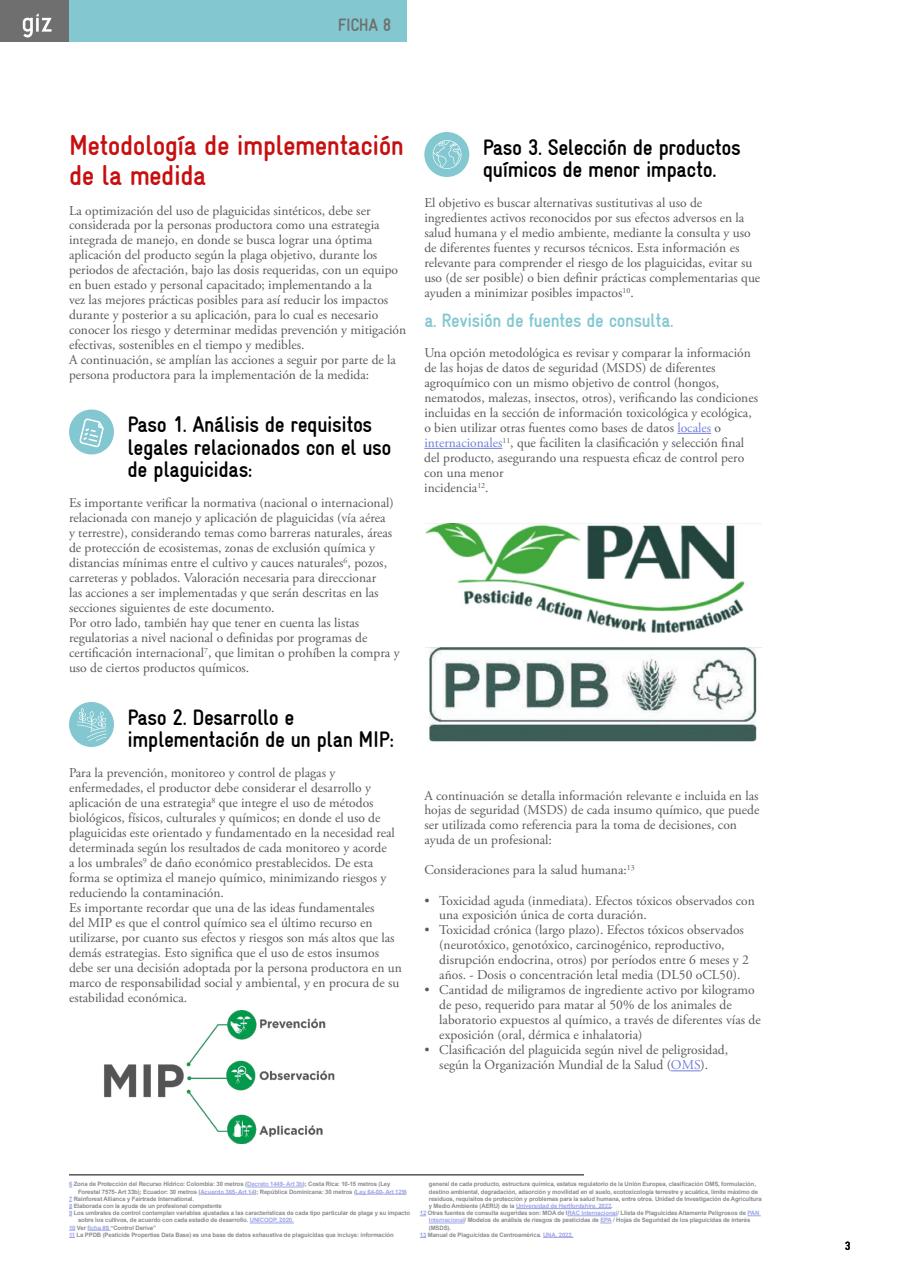
<style>
.page{position:relative;width:900px;height:1275px;background:#fff}
.page>*{position:absolute;margin:0;border:0;box-sizing:border-box;transform-origin:0 0}
.t1{font:700 condensed 28.5px/30px "GIZ Gravur TT";letter-spacing:-.02em;color:#c80f0f}
.t2{font:700 condensed 22.5px/22.5px "GIZ Gravur TT";letter-spacing:-.02em;color:#000}
.t3{font:700 condensed 19.5px "GIZ Gravur TT";letter-spacing:-.02em;color:#83c8d1}
.t4{font:700 condensed 18px "GIZ Gravur TT";letter-spacing:-.02em;color:#6f6f6f}
.t5{font:13.5px/15px "Adobe Garamond Pro";color:#58595b}
.t6{font:700 condensed 12px "GIZ Gravur TT";color:#000}
.t7{font:700 6px "Arial";letter-spacing:-.02em;color:#8a8c8e}
.t8{font:700 6px "Arial";letter-spacing:-.02em;color:#9ea5e8}
.s1{color:#727dde}
.s2{color:#9ea5e8}
.s3{color:#8a8c8e}
</style>
<div class="page">
<div style="left:0;top:0;width:337px;height:42px;background:#6f6f6f"></div>
<div style="left:69px;top:0;width:337px;height:42px;background:#83c8d1"></div>
<svg style="left:23px;top:13px;width:29px;height:25px"></svg>
<div style="left:69px;top:410px;width:45px;height:44px;background:#83c8d1;border-radius:50%"></div>
<div style="left:69px;top:702px;width:45px;height:45px;background:#83c8d1;border-radius:50%"></div>
<svg style="left:77px;top:708px;width:30px;height:33px"></svg>
<img style="left:104px;top:1011px;width:231px;height:132px">
<hr style="left:247px;top:1187px;width:56px;height:1px;background:#9ea5e8">
<hr style="left:200px;top:1194px;width:55px;height:1px;background:#9ea5e8">
<hr style="left:356px;top:1194px;width:49px;height:1px;background:#9ea5e8">
<hr style="left:250px;top:1223px;width:44px;height:1px;background:#9ea5e8">
<svg style="left:88px;top:1230px;width:23px;height:1px"></svg>
<hr style="left:516px;top:1208px;width:95px;height:1px;background:#9ea5e8">
<hr style="left:567px;top:1215px;width:50px;height:1px;background:#9ea5e8">
<svg style="left:747px;top:1215px;width:14px;height:1px"></svg>
<hr style="left:429px;top:1223px;width:36px;height:1px;background:#9ea5e8">
<svg style="left:600px;top:1223px;width:12px;height:1px"></svg>
<hr style="left:543px;top:1237px;width:30px;height:1px;background:#9ea5e8">
<hr style="left:69px;top:1175px;width:515px;height:1px;background:#000">
<hr style="left:677px;top:433px;width:34px;height:1px;background:#727dde">
<hr style="left:424px;top:448px;width:78px;height:1px;background:#727dde">
<div style="left:424px;top:132px;width:45px;height:45px;background:#83c8d1;border-radius:50%"></div>
<img style="left:426px;top:523px;width:336px;height:110px">
<img style="left:429px;top:648px;width:328px;height:94px">
<hr style="left:671px;top:1071px;width:30px;height:1px;background:#727dde">
<svg style="left:433px;top:140px;width:28px;height:29px"></svg>
<svg style="left:79px;top:418px;width:25px;height:29px"></svg>
<h3 class="t4" style="left:338px;top:15px;width:55px">FICHA 8</h3>
<h1 class="t1" style="left:69px;top:130px;width:336px">Metodología de implementación de la medida</h1>
<p class="t5" style="left:69px;top:203px;width:339px">La optimización del uso de plaguicidas sintéticos, debe ser considerada por la personas productora como una estrategia integrada de manejo, en donde se busca lograr una óptima aplicación del producto según la plaga objetivo, durante los periodos de afectación, bajo las dosis requeridas, con un equipo en buen estado y personal capacitado; implementando a la<br>vez las mejores prácticas posibles para así reducir los impactos durante y posterior a su aplicación, para lo cual es necesario conocer los riesgo y determinar medidas prevención y mitigación efectivas, sostenibles en el tiempo y medibles.<br>A continuación, se amplían las acciones a seguir por parte de la persona productora para la implementación de la medida:</p>
<h2 class="t2" style="left:128px;top:413px;width:266px">Paso 1. Análisis de requisitos legales relacionados con el uso de plaguicidas:</h2>
<p class="t5" style="left:69px;top:496px;width:332px">Es importante verificar la normativa (nacional o internacional) relacionada con manejo y aplicación de plaguicidas (vía aérea<br>y terrestre), considerando temas como barreras naturales, áreas de protección de ecosistemas, zonas de exclusión química y distancias mínimas entre el cultivo y cauces naturales<sup>6</sup>, pozos, carreteras y poblados. Valoración necesaria para direccionar<br>las acciones a ser implementadas y que serán descritas en las secciones siguientes de este documento.<br>Por otro lado, también hay que tener en cuenta las listas regulatorias a nivel nacional o definidas por programas de certificación internacional<sup>7</sup>, que limitan o prohíben la compra y uso de ciertos productos químicos.</p>
<h2 class="t2" style="left:128px;top:706px;width:268px">Paso 2. Desarrollo e implementación de un plan MIP:</h2>
<p class="t5" style="left:69px;top:766px;width:334px">Para la prevención, monitoreo y control de plagas y enfermedades, el productor debe considerar el desarrollo y aplicación de una estrategia<sup>8</sup> que integre el uso de métodos biológicos, físicos, culturales y químicos; en donde el uso de plaguicidas este orientado y fundamentado en la necesidad real determinada según los resultados de cada monitoreo y acorde<br>a los umbrales<sup>9</sup> de daño económico prestablecidos. De esta forma se optimiza el manejo químico, minimizando riesgos y reduciendo la contaminación.<br>Es importante recordar que una de las ideas fundamentales<br>del MIP es que el control químico sea el último recurso en utilizarse, por cuanto sus efectos y riesgos son más altos que las demás estrategias. Esto significa que el uso de estos insumos debe ser una decisión adoptada por la persona productora en un marco de responsabilidad social y ambiental, y en procura de su estabilidad económica.</p>
<h2 class="t2" style="left:483px;top:136px;width:259px">Paso 3. Selección de productos químicos de menor impacto.</h2>
<p class="t5" style="left:424px;top:196px;width:337px">El objetivo es buscar alternativas sustitutivas al uso de ingredientes activos reconocidos por sus efectos adversos en la salud humana y el medio ambiente, mediante la consulta y uso de diferentes fuentes y recursos técnicos. Esta información es relevante para comprender el riesgo de los plaguicidas, evitar su uso (de ser posible) o bien definir prácticas complementarias que ayuden a minimizar posibles impactos<sup>10</sup>.</p>
<h3 class="t3" style="left:424px;top:310px;width:251px">a. Revisión de fuentes de consulta.</h3>
<p class="t5" style="left:424px;top:346px;width:335px">Una opción metodológica es revisar y comparar la información de las hojas de datos de seguridad (MSDS) de diferentes agroquímico con un mismo objetivo de control (hongos, nematodos, malezas, insectos, otros), verificando las condiciones incluidas en la sección de información toxicológica y ecológica, o bien utilizar otras fuentes como bases de datos <span class="s1">locales</span> o <span class="s1">internacionales</span><sup>11</sup>, que faciliten la clasificación y selección final del producto, asegurando una respuesta eficaz de control pero con una menor<br>incidencia<sup>12</sup>.</p>
<p class="t5" style="left:424px;top:788px;width:337px">A continuación se detalla información relevante e incluida en las hojas de seguridad (MSDS) de cada insumo químico, que puede ser utilizada como referencia para la toma de decisiones, con ayuda de un profesional:</p>
<p class="t5" style="left:424px;top:863px;width:212px">Consideraciones para la salud humana:<sup>13</sup></p>
<p class="t5" style="left:439px;top:893px;width:317px;text-indent:-15px">• Toxicidad aguda (inmediata). Efectos tóxicos observados con una exposición única de corta duración.</p>
<p class="t5" style="left:439px;top:923px;width:311px;text-indent:-15px">• Toxicidad crónica (largo plazo). Efectos tóxicos observados (neurotóxico, genotóxico, carcinogénico, reproductivo, disrupción endocrina, otros) por períodos entre 6 meses y 2 años. - Dosis o concentración letal media (DL50 oCL50).</p>
<p class="t5" style="left:439px;top:983px;width:323px;text-indent:-15px">• Cantidad de miligramos de ingrediente activo por kilogramo de peso, requerido para matar al 50% de los animales de laboratorio expuestos al químico, a través de diferentes vías de exposición (oral, dérmica e inhalatoria)</p>
<p class="t5" style="left:424px;top:1043px;width:305px;text-align:center">• Clasificación del plaguicida según nivel de peligrosidad, según la Organización Mundial de la Salud (<span class="s1">OMS</span>).</p>
<p class="t7" style="left:69px;top:1180px;width:323px"><span class="s2">6</span> Zona de Protección del Recurso Hídrico: Colombia: 30 metros (<span class="s2">Decreto 1449- Art 3b</span>); Costa Rica: 10-15 metros (Ley</p>
<p class="t7" style="left:78px;top:1188px;width:330px">Forestal 7575- Art 33b); Ecuador: 30 metros (<span class="s2">Acuerdo 365- Art 14</span>); República Dominicana: 30 metros (<span class="s2">Ley 64-00- Art 129</span>)</p>
<p class="t7" style="left:69px;top:1195px;width:127px"><span class="s2">7</span> Rainforest Alliance y Fairtrade International.</p>
<p class="t7" style="left:69px;top:1202px;width:154px"><span class="s2">8</span> Elaborada con la ayuda de un profesional competente</p>
<p class="t7" style="left:69px;top:1209px;width:343px"><span class="s2">9</span> Los umbrales de control contemplan variables ajustadas a las características de cada tipo particular de plaga y su impacto</p>
<p class="t7" style="left:78px;top:1216px;width:217px">sobre los cultivos, de acuerdo con cada estadio de desarrollo. <span class="s2">UNICOOP, 2020.</span></p>
<p class="t7" style="left:69px;top:1224px;width:89px"><span class="s2">10</span> Ver <span class="s2">ficha #9</span> “Control Deriva”</p>
<p class="t7" style="left:69px;top:1231px;width:326px"><span class="s2">11</span> La PPDB (Pesticide Properties Data Base) es una base de datos exhaustiva de plaguicidas que incluye: información</p>
<p class="t7" style="left:429px;top:1180px;width:329px">general de cada producto, estructura química, estatus regulatorio de la Unión Europea, clasificación OMS, formulación,</p>
<p class="t7" style="left:429px;top:1188px;width:331px">destino ambiental, degradación, adsorción y movilidad en el suelo, ecotoxicología terrestre y acuática, límite máximo de</p>
<p class="t7" style="left:429px;top:1195px;width:334px">residuos, requisitos de protección y problemas para la salud humana, entre otros. Unidad de Investigación de Agricultura</p>
<p class="t8" style="left:429px;top:1202px;width:186px"><span class="s3">y Medio Ambiente (AERU) de la</span> Universidad de Hertfordshire, 2022<span class="s3">.</span></p>
<p class="t7" style="left:420px;top:1209px;width:341px"><span class="s2">12</span> Otras fuentes de consulta sugeridas son: MOA de I<span class="s2">RAC Internacional</span>/ Llista de Plaguicidas Altamente Peligrosos de <span class="s2">PAN</span></p>
<p class="t7" style="left:429px;top:1216px;width:323px"><span class="s2">Internacional</span>/ Modelos de análisis de riesgos de pesticidas de <span class="s2">EPA</span> / Hojas de Seguridad de los plaguicidas de interés</p>
<p class="t7" style="left:429px;top:1224px;width:24px">(MSDS).</p>
<p class="t7" style="left:420px;top:1231px;width:155px"><span class="s2">13</span> Manual de Plaguicidas de Centroamérica. <span class="s2">UNA, 2022.</span></p>
<p class="t6" style="left:845px;top:1239px;width:7px">3</p>
</div>
